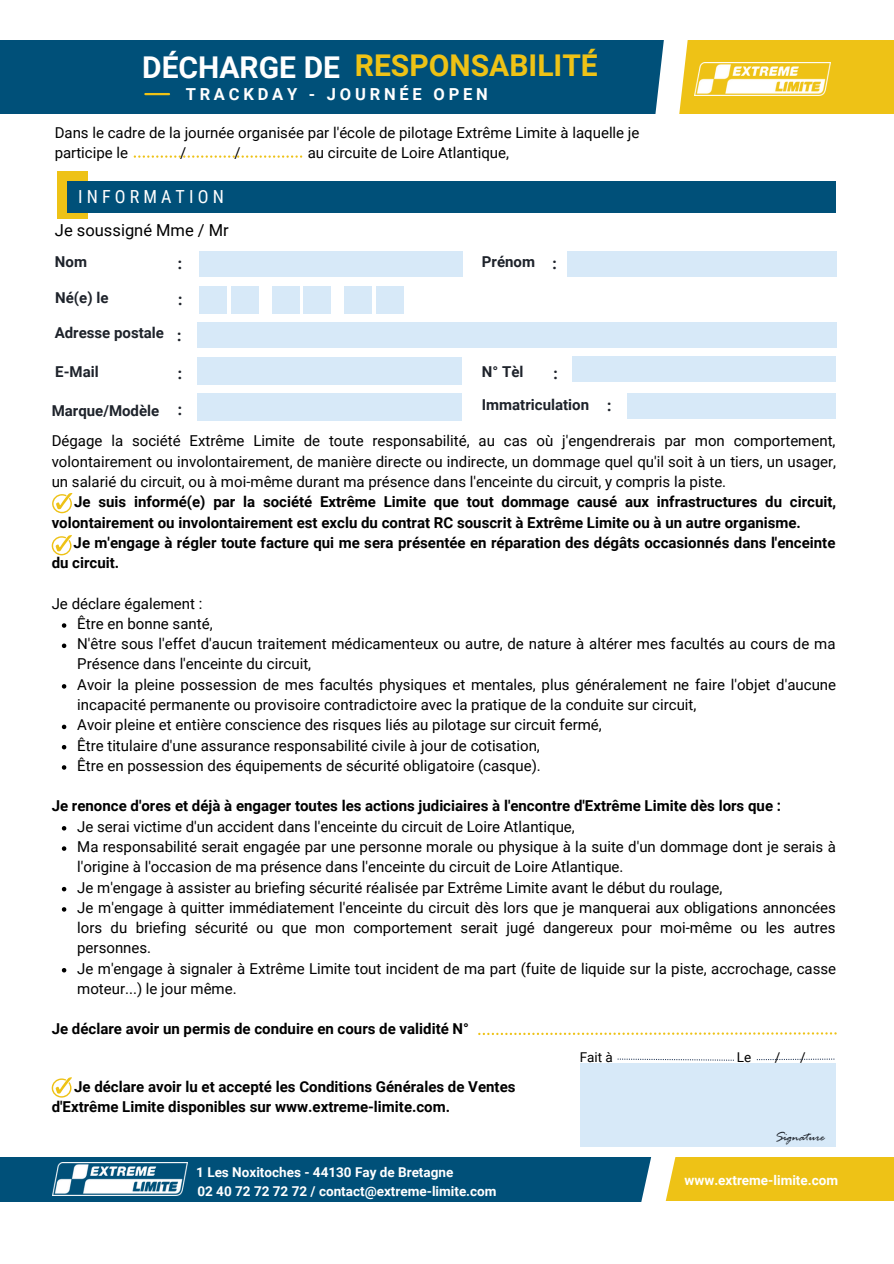
<style>
.page{position:relative;width:894px;height:1264px;background:#fff}
.page>*{position:absolute;margin:0;border:0;box-sizing:border-box;transform-origin:0 0}
.t1{font:700 30px "Roboto";color:#eec216}
.t2{font:18px "Roboto Condensed";letter-spacing:.23em;color:#fff}
.t3{font:700 16.5px "Roboto";letter-spacing:.23em;color:#fff}
.t4{font:16.5px "Roboto";color:#000}
.t5{font:15px/20.2px "Roboto";color:#000}
.t6{font:700 15px/20.2px "Roboto";color:#000}
.t7{font:700 15px "Roboto";color:#1e232b}
.t8{font:700 15px "Open Sans";color:#1e232b}
.t9{font:700 13.5px/18.8px "Roboto";color:#fff}
.t10{font:13.5px "Roboto";color:#000}
.t11{font:italic 13.5px "Rage";color:#1e232b}
.s1{color:#fff}
</style>
<div class="page">
<div style="left:0;top:40px;width:694px;height:74px;background:#005079"></div>
<hr style="left:145px;top:93px;width:24px;height:2px;background:#eec216">
<div style="left:0;top:1156px;width:656px;height:45px;background:#005079"></div>
<div style="left:653px;top:1156px;width:240px;height:44px;background:#eec216"></div>
<div style="left:567px;top:251px;width:269px;height:25px;background:#d7e9f8"></div>
<div style="left:197px;top:322px;width:639px;height:25px;background:#d7e9f8"></div>
<div style="left:197px;top:393px;width:265px;height:27px;background:#d7e9f8"></div>
<div style="left:627px;top:393px;width:209px;height:25px;background:#d7e9f8"></div>
<div style="left:57px;top:171px;width:30px;height:47px;background:#eec216"></div>
<div style="left:68px;top:181px;width:767px;height:32px;background:#005079"></div>
<div style="left:664px;top:40px;width:229px;height:74px;background:#eec216"></div>
<svg style="left:655px;top:40px;width:53px;height:74px"></svg>
<svg style="left:624px;top:1156px;width:68px;height:46px"></svg>
<div style="left:199px;top:251px;width:263px;height:25px;background:#d7e9f8"></div>
<div style="left:197px;top:357px;width:265px;height:27px;background:#d7e9f8"></div>
<div style="left:572px;top:357px;width:263px;height:25px;background:#d7e9f8"></div>
<div style="left:579px;top:1063px;width:256px;height:84px;background:#d7e9f8"></div>
<svg style="left:62px;top:623px;width:4px;height:4px"></svg>
<svg style="left:62px;top:643px;width:4px;height:5px"></svg>
<svg style="left:62px;top:684px;width:4px;height:4px"></svg>
<svg style="left:62px;top:724px;width:4px;height:5px"></svg>
<svg style="left:62px;top:745px;width:4px;height:4px"></svg>
<svg style="left:62px;top:765px;width:4px;height:4px"></svg>
<svg style="left:62px;top:826px;width:4px;height:4px"></svg>
<svg style="left:62px;top:846px;width:4px;height:4px"></svg>
<svg style="left:62px;top:886px;width:4px;height:5px"></svg>
<svg style="left:62px;top:907px;width:4px;height:4px"></svg>
<svg style="left:62px;top:968px;width:4px;height:4px"></svg>
<svg style="left:478px;top:1032px;width:358px;height:3px"></svg>
<svg style="left:617px;top:1058px;width:115px;height:2px"></svg>
<div style="left:199px;top:286px;width:28px;height:27px;background:#d7e9f8"></div>
<div style="left:231px;top:286px;width:27px;height:27px;background:#d7e9f8"></div>
<div style="left:272px;top:286px;width:27px;height:27px;background:#d7e9f8"></div>
<div style="left:303px;top:286px;width:28px;height:27px;background:#d7e9f8"></div>
<div style="left:343px;top:286px;width:28px;height:27px;background:#d7e9f8"></div>
<div style="left:376px;top:286px;width:28px;height:27px;background:#d7e9f8"></div>
<img style="left:52px;top:1162px;width:135px;height:33px">
<svg style="left:134px;top:155px;width:168px;height:3px"></svg>
<svg style="left:756px;top:1058px;width:78px;height:2px"></svg>
<svg style="left:52px;top:493px;width:20px;height:20px"></svg>
<svg style="left:52px;top:535px;width:20px;height:20px"></svg>
<svg style="left:52px;top:1077px;width:20px;height:20px"></svg>
<img style="left:694px;top:63px;width:136px;height:33px">
<h1 class="t1" style="left:142px;top:48px;width:457px"><span class="s1">DÉCHARGE DE</span> RESPONSABILITÉ</h1>
<p class="t3" style="left:186px;top:84px;width:303px">TRACKDAY - JOURNÉE OPEN</p>
<p class="t5" style="left:55px;top:123px;width:586px">Dans le cadre de la journée organisée par l'école de pilotage Extrême Limite à laquelle je participe le</p>
<p class="t5" style="left:180px;top:143px;width:8px">/</p>
<p class="t5" style="left:234px;top:143px;width:8px">/</p>
<p class="t5" style="left:308px;top:143px;width:203px">au circuite de Loire Atlantique,</p>
<p class="t2" style="left:78px;top:186px;width:147px">INFORMATION</p>
<p class="t4" style="left:55px;top:220px;width:175px">Je soussigné Mme / Mr</p>
<p class="t7" style="left:55px;top:253px;width:34px">Nom</p>
<p class="t7" style="left:481px;top:253px;width:55px">Prénom</p>
<p class="t8" style="left:178px;top:253px;width:6px">:</p>
<p class="t8" style="left:552px;top:253px;width:6px">:</p>
<p class="t7" style="left:55px;top:289px;width:55px">Né(e) le</p>
<p class="t8" style="left:178px;top:289px;width:6px">:</p>
<p class="t7" style="left:55px;top:324px;width:111px">Adresse postale</p>
<p class="t7" style="left:55px;top:362px;width:45px">E-Mail</p>
<p class="t8" style="left:177px;top:324px;width:6px">:</p>
<p class="t7" style="left:481px;top:362px;width:43px">N° Tèl</p>
<p class="t8" style="left:178px;top:363px;width:6px">:</p>
<p class="t8" style="left:553px;top:363px;width:6px">:</p>
<p class="t7" style="left:52px;top:402px;width:109px">Marque/Modèle</p>
<p class="t7" style="left:481px;top:396px;width:109px">Immatriculation</p>
<p class="t8" style="left:178px;top:399px;width:6px">:</p>
<p class="t8" style="left:607px;top:395px;width:6px">:</p>
<p class="t5" style="left:52px;top:431px;width:785px;text-align:justify">Dégage la société Extrême Limite de toute responsabilité, au cas où j'engendrerais par mon comportement, volontairement ou involontairement, de manière directe ou indirecte, un dommage quel qu'il soit à un tiers, un usager, un salarié du circuit, ou à moi-même durant ma présence dans l'enceinte du circuit, y compris la piste.</p>
<p class="t6" style="left:52px;top:492px;width:785px;text-indent:22px">Je suis informé(e) par la société Extrême Limite que tout dommage causé aux infrastructures du circuit, volontairement ou involontairement est exclu du contrat RC souscrit à Extrême Limite ou à un autre organisme.</p>
<p class="t6" style="left:52px;top:532px;width:785px;text-indent:22px">Je m'engage à régler toute facture qui me sera présentée en réparation des dégâts occasionnés dans l'enceinte du circuit.</p>
<p class="t5" style="left:52px;top:593px;width:152px">Je déclare également :</p>
<p class="t5" style="left:77px;top:613px;width:760px">Être en bonne santé,<br>N'être sous l'effet d'aucun traitement médicamenteux ou autre, de nature à altérer mes facultés au cours de ma Présence dans l'enceinte du circuit,<br>Avoir la pleine possession de mes facultés physiques et mentales, plus généralement ne faire l'objet d'aucune incapacité permanente ou provisoire contradictoire avec la pratique de la conduite sur circuit,<br>Avoir pleine et entière conscience des risques liés au pilotage sur circuit fermé,<br>Être titulaire d'une assurance responsabilité civile à jour de cotisation,<br>Être en possession des équipements de sécurité obligatoire (casque).</p>
<p class="t6" style="left:52px;top:796px;width:730px">Je renonce d'ores et déjà à engager toutes les actions judiciaires à l'encontre d'Extrême Limite dès lors que :</p>
<p class="t5" style="left:77px;top:816px;width:760px">Je serai victime d'un accident dans l'enceinte du circuit de Loire Atlantique,<br>Ma responsabilité serait engagée par une personne morale ou physique à la suite d'un dommage dont je serais à l'origine à l'occasion de ma présence dans l'enceinte du circuit de Loire Atlantique.<br>Je m'engage à assister au briefing sécurité réalisée par Extrême Limite avant le début du roulage,<br>Je m'engage à quitter immédiatement l'enceinte du circuit dès lors que je manquerai aux obligations annoncées lors du briefing sécurité ou que mon comportement serait jugé dangereux pour moi-même ou les autres personnes.<br>Je m'engage à signaler à Extrême Limite tout incident de ma part (fuite de liquide sur la piste, accrochage, casse moteur...) le jour même.</p>
<p class="t6" style="left:52px;top:1019px;width:418px">Je déclare avoir un permis de conduire en cours de validité N°</p>
<p class="t6" style="left:52px;top:1076px;width:465px;text-indent:22px">Je déclare avoir lu et accepté les Conditions Générales de Ventes d'Extrême Limite disponibles sur www.extreme-limite.com.</p>
<p class="t10" style="left:579px;top:1049px;width:35px">Fait à</p>
<p class="t10" style="left:736px;top:1049px;width:16px">Le</p>
<p class="t10" style="left:774px;top:1049px;width:7px">/</p>
<p class="t10" style="left:800px;top:1049px;width:7px">/</p>
<p class="t11" style="left:774px;top:1129px;width:51px">Signature</p>
<p class="t9" style="left:196px;top:1163px;width:302px">1 Les Noxitoches - 44130 Fay de Bretagne<br>02 40 72 72 72 72 / contact@extreme-limite.com</p>
<p class="t9" style="left:684px;top:1170px;width:155px">www.extreme-limite.com</p>
</div>
